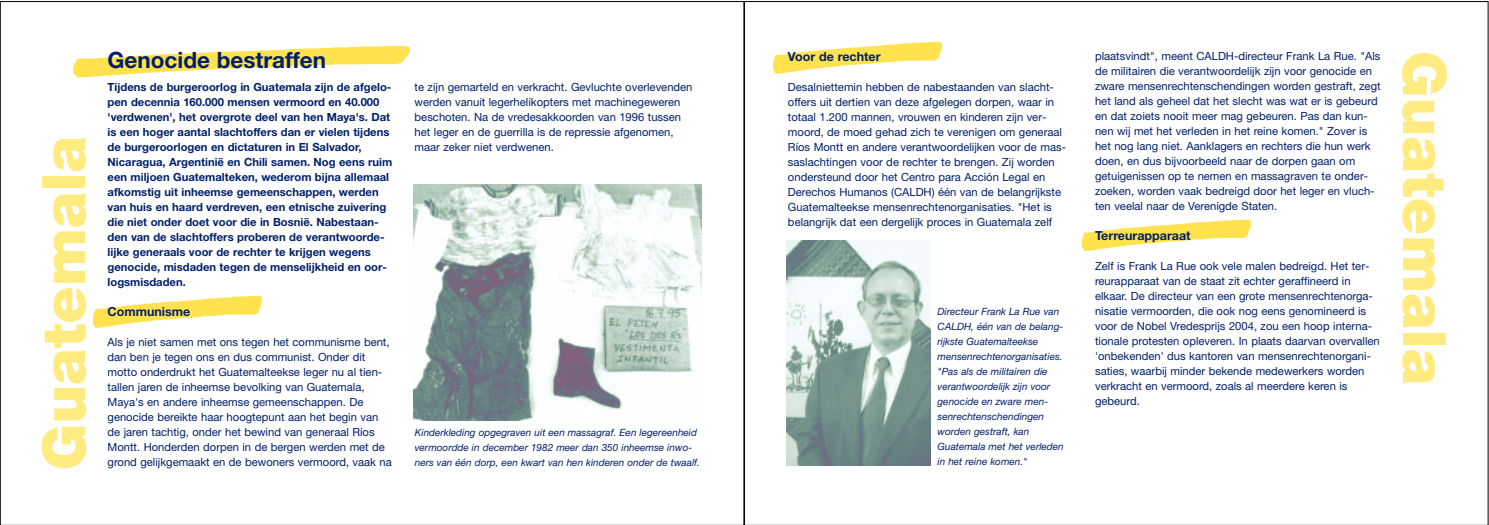
<style>
.page{position:relative;width:1489px;height:525px;background:#fff}
.page>*{position:absolute;margin:0;border:0;box-sizing:border-box;transform-origin:0 0}
.t1{font:900 60px "Helvetica Neue";color:#ffeb80}
.t2{font:700 22.5px "Helvetica Neue";color:#001f6b}
.t3{font:700 12.5px "Helvetica Neue";color:#001f6b}
.t4{font:11.25px/15px "Helvetica Neue";color:#001f6b}
.t5{font:700 11.25px/15px "Helvetica Neue";color:#001f6b}
.t6{font:italic 10px/15px "Helvetica Neue";color:#001f6b}
</style>
<div class="page">
<img style="left:773px;top:41px;width:170px;height:33px">
<img style="left:93px;top:295px;width:170px;height:33px">
<img style="left:1082px;top:219px;width:170px;height:33px">
<img style="left:787px;top:240px;width:144px;height:225px">
<img style="left:72px;top:45px;width:338px;height:33px">
<img style="left:413px;top:184px;width:289px;height:236px">
<h1 class="t1" style="left:43px;top:470px;width:336px;rotate:-90deg">Guatemala</h1>
<h2 class="t2" style="left:108px;top:52px;width:220px">Genocide bestraffen</h2>
<p class="t5" style="left:108px;top:80px;width:286px">Tijdens de burgeroorlog in Guatemala zijn de afgelo&shy;pen decennia 160.000 mensen vermoord en 40.000 'verdwenen', het overgrote deel van hen Maya's. Dat is een hoger aantal slachtoffers dan er vielen tijdens de burgeroorlogen en dictaturen in El Salvador, Nicaragua, Argentinië en Chili samen. Nog eens ruim een miljoen Guatemalteken, wederom bijna allemaal afkomstig uit inheemse gemeenschappen, werden van huis en haard verdreven, een etnische zuivering die niet onder doet voor die in Bosnië. Nabestaan&shy;den van de slachtoffers proberen de verantwoorde&shy;lijke generaals voor de rechter te krijgen wegens genocide, misdaden tegen de menselijkheid en oor&shy;logsmisdaden.</p>
<p class="t3" style="left:108px;top:307px;width:84px">Communisme</p>
<p class="t4" style="left:108px;top:335px;width:286px">Als je niet samen met ons tegen het communisme bent, dan ben je tegen ons en dus communist. Onder dit motto onderdrukt het Guatemalteekse leger nu al tien&shy;tallen jaren de inheemse bevolking van Guatemala, Maya's en andere inheemse gemeenschappen. De genocide bereikte haar hoogtepunt aan het begin van de jaren tachtig, onder het bewind van generaal Ríos Montt. Honderden dorpen in de bergen werden met de grond gelijkgemaakt en de bewoners vermoord, vaak na</p>
<p class="t4" style="left:415px;top:80px;width:279px">te zijn gemarteld en verkracht. Gevluchte overlevenden werden vanuit legerhelikopters met machinegeweren beschoten. Na de vredesakkoorden van 1996 tussen het leger en de guerrilla is de repressie afgenomen, maar zeker niet verdwenen.</p>
<p class="t6" style="left:415px;top:426px;width:287px">Kinderkleding opgegraven uit een massagraf. Een legereenheid vermoordde in december 1982 meer dan 350 inheemse inwo&shy;ners van één dorp, een kwart van hen kinderen onder de twaalf.</p>
<p class="t4" style="left:1095px;top:50px;width:287px">plaatsvindt", meent CALDH-directeur Frank La Rue. "Als de militairen die verantwoordelijk zijn voor genocide en zware mensenrechtenschendingen worden gestraft, zegt het land als geheel dat het slecht was wat er is gebeurd en dat zoiets nooit meer mag gebeuren. Pas dan kun&shy;nen wij met het verleden in het reine komen." Zover is het nog lang niet. Aanklagers en rechters die hun werk doen, en dus bijvoorbeeld naar de dorpen gaan om getuigenissen op te nemen en massagraven te onder&shy;zoeken, worden vaak bedreigd door het leger en vluch&shy;ten veelal naar de Verenigde Staten.</p>
<p class="t3" style="left:1095px;top:231px;width:97px">Terreurapparaat</p>
<p class="t4" style="left:1095px;top:260px;width:286px">Zelf is Frank La Rue ook vele malen bedreigd. Het ter&shy;reurapparaat van de staat zit echter geraffineerd in elkaar. De directeur van een grote mensenrechtenorga&shy;nisatie vermoorden, die ook nog eens genomineerd is voor de Nobel Vredesprijs 2004, zou een hoop interna&shy;tionale protesten opleveren. In plaats daarvan overvallen 'onbekenden' dus kantoren van mensenrechtenorgani&shy;saties, waarbij minder bekende medewerkers worden verkracht en vermoord, zoals al meerdere keren is gebeurd.</p>
<p class="t3" style="left:788px;top:52px;width:94px">Voor de rechter</p>
<h1 class="t1" style="left:1446px;top:51px;width:336px;rotate:90deg">Guatemala</h1>
<p class="t4" style="left:788px;top:81px;width:280px">Desalniettemin hebben de nabestaanden van slacht&shy;offers uit dertien van deze afgelegen dorpen, waar in totaal 1.200 mannen, vrouwen en kinderen zijn ver&shy;moord, de moed gehad zich te verenigen om generaal Ríos Montt en andere verantwoordelijken voor de mas&shy;saslachtingen voor de rechter te brengen. Zij worden ondersteund door het Centro para Acción Legal en Derechos Humanos (CALDH) één van de belangrijkste Guatemalteekse mensenrechtenorganisaties. "Het is belangrijk dat een dergelijk proces in Guatemala zelf</p>
<p class="t6" style="left:937px;top:305px;width:128px">Directeur Frank La Rue van<br>CALDH, één van de belang&shy;rijkste Guatemalteekse mensenrechtenorganisaties. "Pas als de militairen die verantwoordelijk zijn voor genocide en zware men&shy;senrechtenschendingen worden gestraft, kan<br>Guatemala met het verleden</p>
<p class="t6" style="left:937px;top:455px;width:91px">in het reine komen."</p>
</div>
